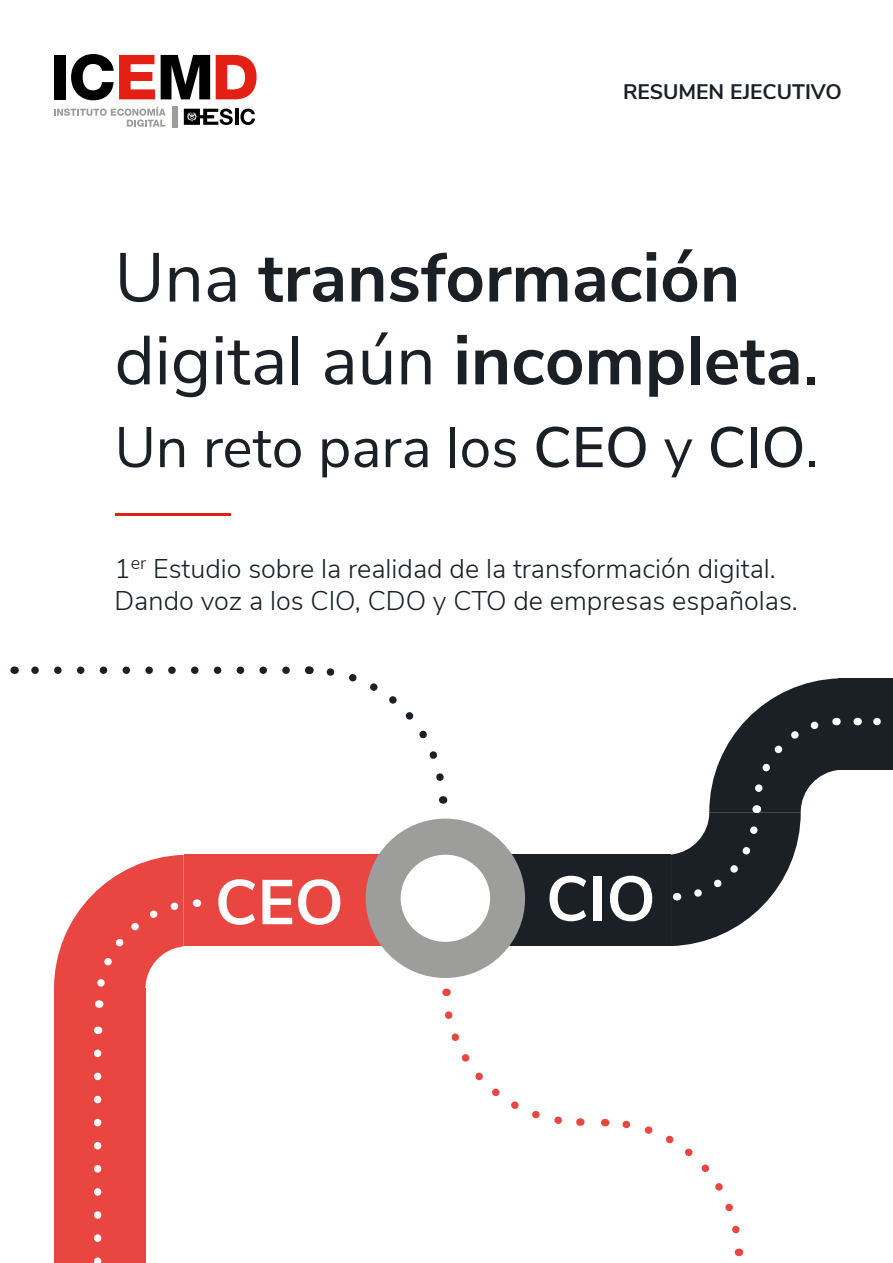
<style>
.page{position:relative;width:893px;height:1263px;background:#fff}
.page>*{position:absolute;margin:0;border:0;box-sizing:border-box;transform-origin:0 0}
.t1{font:700 69px/82.8px "Nunito Sans";color:#1a2025}
.t2{font:700 63px "Nunito Sans";color:#fff}
.t3{font:57px "Nunito Sans";color:#1a2025}
.t4{font:300 27px/32.4px "Nunito Sans";color:#1a2025}
.t5{font:700 21px "Nunito Sans";color:#1a2025}
.s1{font-weight:400}
.s2{font-weight:600}
</style>
<div class="page">
<div style="left:172px;top:106px;width:5px;height:22px;background:#9d9d9c"></div>
<svg style="left:54px;top:107px;width:112px;height:20px"></svg>
<svg style="left:184px;top:109px;width:49px;height:16px"></svg>
<svg style="left:240px;top:109px;width:15px;height:16px"></svg>
<hr style="left:235px;top:109px;width:3px;height:16px;background:#000">
<div style="left:54px;top:55px;width:12px;height:44px;background:#000"></div>
<svg style="left:71px;top:54px;width:84px;height:46px"></svg>
<svg style="left:161px;top:55px;width:49px;height:44px"></svg>
<svg style="left:216px;top:55px;width:41px;height:44px"></svg>
<hr style="left:115px;top:513px;width:115px;height:3px;background:#e41f13">
<div style="left:184px;top:855px;width:231px;height:91px;background:#e94541"></div>
<div style="left:54px;top:989px;width:91px;height:274px;background:#e94541"></div>
<div style="left:440px;top:855px;width:231px;height:91px;background:#1a2025"></div>
<div style="left:839px;top:678px;width:54px;height:92px;background:#1a2025"></div>
<div style="left:366px;top:819px;width:159px;height:159px;background:#9d9d9c;border-radius:50%"></div>
<div style="left:401px;top:855px;width:89px;height:87px;background:#fff;border-radius:50%"></div>
<svg style="left:31px;top:666px;width:255px;height:8px"></svg>
<svg style="left:309px;top:666px;width:135px;height:115px"></svg>
<svg style="left:445px;top:1011px;width:136px;height:115px"></svg>
<svg style="left:54px;top:855px;width:130px;height:153px"></svg>
<svg style="left:94px;top:1053px;width:7px;height:210px"></svg>
<svg style="left:873px;top:718px;width:4px;height:7px"></svg>
<svg style="left:671px;top:678px;width:168px;height:268px"></svg>
<svg style="left:605px;top:1118px;width:135px;height:116px"></svg>
<p class="t5" style="left:623px;top:77px;width:220px">RESUMEN EJECUTIVO</p>
<h1 class="t1" style="left:115px;top:232px;width:705px"><span class="s1">Una</span> transformación <span class="s1">digital aún</span> incompleta<span class="s1">.</span></h1>
<h3 class="t3" style="left:115px;top:406px;width:705px">Un reto para los <span class="s2">CEO</span> y <span class="s2">CIO</span>.</h3>
<p class="t4" style="left:115px;top:551px;width:685px">1<sup>er</sup> Estudio sobre la realidad de la transformación digital.<br>Dando voz a los CIO, CDO y CTO de empresas españolas.</p>
<h2 class="t2" style="left:215px;top:856px;width:130px">CEO</h2>
<h2 class="t2" style="left:546px;top:853px;width:111px">CIO</h2>
</div>
